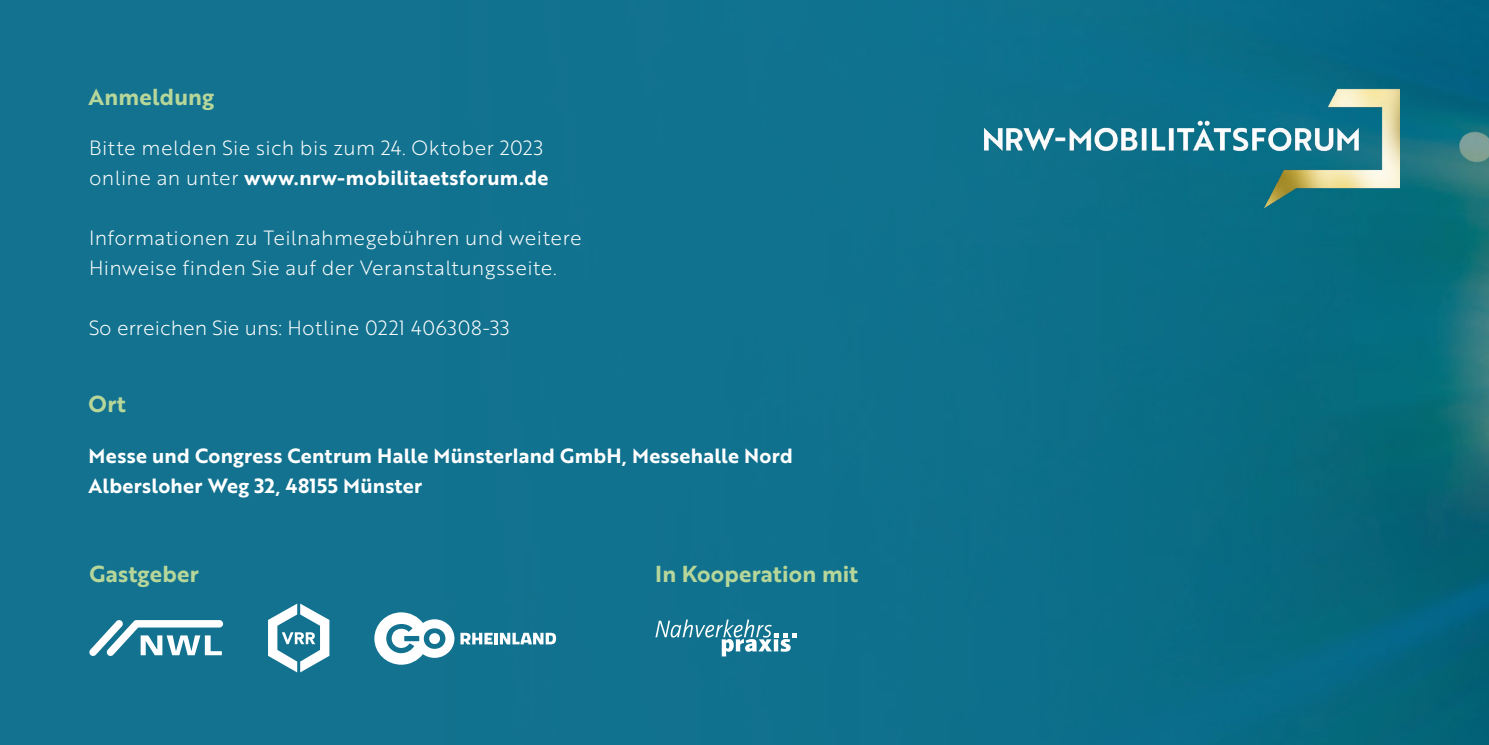
<style>
.page{position:relative;width:1489px;height:745px;background:#fff}
.page>*{position:absolute;margin:0;border:0;box-sizing:border-box;transform-origin:0 0}
.t1{font:22.5px "Brother 1816 Bold";letter-spacing:.01em;color:#b7d69a}
.t2{font:20px/30px "Brother 1816 Bold";letter-spacing:.015em;color:#fff}
.t3{font:20px/30px "Brother 1816 Light";letter-spacing:.02em;color:#fff}
.t4{font:20px "Brother 1816 Light";color:#fff}
.s1{font-family:"Brother 1816 Light"}
</style>
<div class="page">
<div style="left:0;top:0;width:1488px;height:744px;background:#12728f"></div>
<img style="left:397px;top:0;width:1091px;height:744px">
<img style="left:981px;top:46px;width:418px;height:180px">
<svg style="left:655px;top:619px;width:142px;height:37px"></svg>
<svg style="left:89px;top:620px;width:134px;height:35px"></svg>
<svg style="left:268px;top:603px;width:61px;height:69px"></svg>
<svg style="left:460px;top:632px;width:32px;height:12px"></svg>
<svg style="left:500px;top:632px;width:56px;height:12px"></svg>
<hr style="left:494px;top:632px;width:4px;height:12px;background:#fff">
<svg style="left:374px;top:612px;width:80px;height:52px"></svg>
<div style="left:429px;top:632px;width:11px;height:11px;background:#fff;border-radius:50%"></div>
<p class="t1" style="left:89px;top:80px;width:127px">Anmeldung</p>
<p class="t3" style="left:89px;top:132px;width:456px">Bitte melden Sie sich bis zum 24. Oktober 2023</p>
<p class="t2" style="left:89px;top:162px;width:461px"><span class="s1">online an unter</span> www.nrw-mobilitaetsforum.de</p>
<p class="t3" style="left:89px;top:222px;width:494px">Informationen zu Teilnahmegebühren und weitere<br>Hinweise finden Sie auf der Veranstaltungsseite.</p>
<p class="t4" style="left:89px;top:313px;width:422px">So erreichen Sie uns: Hotline 0221 406308-33</p>
<p class="t1" style="left:89px;top:387px;width:39px">Ort</p>
<p class="t2" style="left:89px;top:439px;width:705px">Messe und Congress Centrum Halle Münsterland GmbH, Messehalle Nord<br>Albersloher Weg 32, 48155 Münster</p>
<p class="t1" style="left:89px;top:556px;width:111px">Gastgeber</p>
<p class="t1" style="left:655px;top:556px;width:204px">In Kooperation mit</p>
</div>
